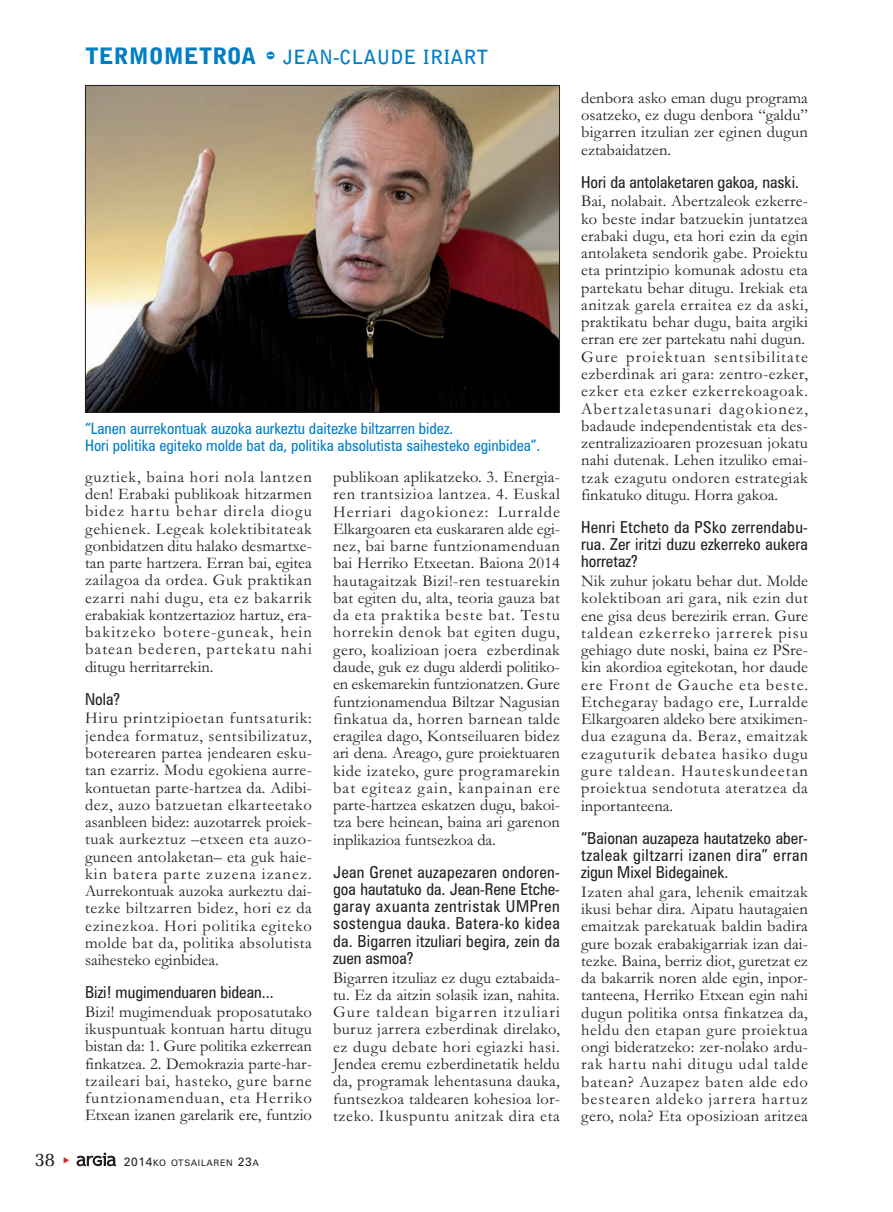
<style>
.page{position:relative;width:893px;height:1212px;background:#fff}
.page>*{position:absolute;margin:0;border:0;box-sizing:border-box;transform-origin:0 0}
.t1{font:700 19.5px "Bell Gothic Std";color:#007ec5}
.t2{font:19.5px "Memoir";color:#231f20}
.t3{font:16.5px/17.2px "Garamond";letter-spacing:.015em;color:#231f20;text-align:justify}
.t4{font:condensed 16.5px/17.2px "Zurich BT";letter-spacing:.01em;color:#231f20;text-align:justify}
.t5{font:condensed 15.75px/17.2px "Zurich BT";color:#007ec5}
.t6{font:9px "Zurich BT";letter-spacing:.075em;color:#231f20}
.s1{font-weight:900;font-size:22.5px}
.s2{font-family:"Bodiac";font-weight:400;font-size:22.5px}
.s3{font-size:12px}
</style>
<div class="page">
<svg style="left:77px;top:1152px;width:39px;height:14px"></svg>
<img style="left:87px;top:87px;width:471px;height:324px">
<div style="left:85px;top:85px;width:475px;height:328px;border:1px solid #231f20"></div>
<p class="t1" style="left:85px;top:46px;width:405px"><span class="s1">TERMOMETROA</span> <span class="s2">-</span> JEAN-CLAUDE IRIART</p>
<p class="t5" style="left:85px;top:421px;width:457px">“Lanen aurrekontuak auzoka aurkeztu daitezke biltzarren bidez.<br>Hori politika egiteko molde bat da, politika absolutista saihesteko eginbidea”.</p>
<p class="t3" style="left:85px;top:470px;width:228px">guztiek, baina hori nola lantzen den! Erabaki publikoak hitzarmen bidez hartu behar direla diogu gehienek. Legeak kolektibitateak gonbidatzen ditu halako desmartxe&shy;tan parte hartzera. Erran bai, egitea zailagoa da ordea. Guk praktikan ezarri nahi dugu, eta ez bakarrik erabakiak kontzertazioz hartuz, era&shy;bakitzeko botere-guneak, hein batean bederen, partekatu nahi ditugu herritarrekin.</p>
<p class="t4" style="left:85px;top:692px;width:36px">Nola?</p>
<p class="t3" style="left:85px;top:711px;width:228px">Hiru printzipioetan funtsaturik: jendea formatuz, sentsibilizatuz, boterearen partea jendearen esku&shy;tan ezarriz. Modu egokiena aurre&shy;kontuetan parte-hartzea da. Adibi&shy;dez, auzo batzuetan elkarteetako asanbleen bidez: auzotarrek proiek&shy;tuak aurkeztuz –etxeen eta auzo&shy;guneen antolaketan– eta guk haie&shy;kin batera parte zuzena izanez.<br>Aurrekontuak auzoka aurkeztu dai&shy;tezke biltzarren bidez, hori ez da ezinezkoa. Hori politika egiteko molde bat da, politika absolutista saihesteko eginbidea.</p>
<p class="t4" style="left:85px;top:985px;width:190px">Bizi! mugimenduaren bidean...</p>
<p class="t3" style="left:85px;top:1005px;width:228px">Bizi! mugimenduak proposatutako ikuspuntuak kontuan hartu ditugu bistan da: 1. Gure politika ezkerrean finkatzea. 2. Demokrazia parte-har&shy;tzaileari bai, hasteko, gure barne funtzionamenduan, eta Herriko Etxean izanen garelarik ere, funtzio</p>
<p class="t2" style="left:35px;top:1147px;width:22px">38</p>
<p class="t6" style="left:124px;top:1160px;width:136px"><span class="s3">2014</span>KO OTSAILAREN <span class="s3">23</span>A</p>
<p class="t3" style="left:333px;top:470px;width:228px">publikoan aplikatzeko. 3. Energia&shy;ren trantsizioa lantzea. 4. Euskal Herriari dagokionez: Lurralde Elkargoaren eta euskararen alde egi&shy;nez, bai barne funtzionamenduan bai Herriko Etxeetan. Baiona 2014 hautagaitzak Bizi!-ren testuarekin bat egiten du, alta, teoria gauza bat da eta praktika beste bat. Testu horrekin denok bat egiten dugu, gero, koalizioan joera ezberdinak daude, guk ez dugu alderdi politiko&shy;en eskemarekin funtzionatzen. Gure funtzionamendua Biltzar Nagusian finkatua da, horren barnean talde eragilea dago, Kontseiluaren bidez ari dena. Areago, gure proiektuaren kide izateko, gure programarekin bat egiteaz gain, kanpainan ere parte-hartzea eskatzen dugu, bakoi&shy;tza bere heinean, baina ari garenon inplikazioa funtsezkoa da.</p>
<p class="t4" style="left:333px;top:865px;width:228px">Jean Grenet auzapezaren ondoren&shy;goa hautatuko da. Jean-Rene Etche&shy;garay axuanta zentristak UMPren sostengua dauka. Batera-ko kidea da. Bigarren itzuliari begira, zein da zuen asmoa?</p>
<p class="t3" style="left:333px;top:971px;width:228px">Bigarren itzuliaz ez dugu eztabaida&shy;tu. Ez da aitzin solasik izan, nahita.<br>Gure taldean bigarren itzuliari buruz jarrera ezberdinak direlako, ez dugu debate hori egiazki hasi.<br>Jendea eremu ezberdinetatik heldu da, programak lehentasuna dauka, funtsezkoa taldearen kohesioa lor&shy;tzeko. Ikuspuntu anitzak dira eta</p>
<p class="t3" style="left:581px;top:91px;width:228px">denbora asko eman dugu programa osatzeko, ez dugu denbora “galdu” bigarren itzulian zer eginen dugun eztabaidatzen.</p>
<p class="t4" style="left:581px;top:175px;width:219px">Hori da antolaketaren gakoa, naski.</p>
<p class="t3" style="left:581px;top:194px;width:228px;text-align:left">Bai, nolabait. Abertzaleok ezkerre&shy;ko beste indar batzuekin juntatzea erabaki dugu, eta hori ezin da egin antolaketa sendorik gabe. Proiektu eta printzipio komunak adostu eta partekatu behar ditugu. Irekiak eta anitzak garela erraitea ez da aski, praktikatu behar dugu, baita argiki erran ere zer partekatu nahi dugun.<br>Gure proiektuan sentsibilitate ezberdinak ari gara: zentro-ezker, ezker eta ezker ezkerrekoagoak.<br>Abertzaletasunari dagokionez, badaude independentistak eta des&shy;zentralizazioaren prozesuan jokatu nahi dutenak. Lehen itzuliko emai&shy;tzak ezagutu ondoren estrategiak finkatuko ditugu. Horra gakoa.</p>
<p class="t4" style="left:581px;top:520px;width:228px">Henri Etcheto da PSko zerrendabu&shy;rua. Zer iritzi duzu ezkerreko aukera horretaz?</p>
<p class="t3" style="left:581px;top:574px;width:228px">Nik zuhur jokatu behar dut. Molde kolektiboan ari gara, nik ezin dut ene gisa deus berezirik erran. Gure taldean ezkerreko jarrerek pisu gehiago dute noski, baina ez PSre&shy;kin akordioa egitekotan, hor daude ere Front de Gauche eta beste.<br>Etchegaray badago ere, Lurralde Elkargoaren aldeko bere atxikimen&shy;dua ezaguna da. Beraz, emaitzak ezaguturik debatea hasiko dugu gure taldean. Hauteskundeetan proiektua sendotuta ateratzea da inportanteena.</p>
<p class="t4" style="left:581px;top:830px;width:228px">“Baionan auzapeza hautatzeko aber&shy;tzaleak giltzarri izanen dira” erran zigun Mixel Bidegainek.</p>
<p class="t3" style="left:581px;top:885px;width:228px">Izaten ahal gara, lehenik emaitzak ikusi behar dira. Aipatu hautagaien emaitzak parekatuak baldin badira gure bozak erabakigarriak izan dai&shy;tezke. Baina, berriz diot, guretzat ez da bakarrik noren alde egin, inpor&shy;tanteena, Herriko Etxean egin nahi dugun politika ontsa finkatzea da, heldu den etapan gure proiektua ongi bideratzeko: zer-nolako ardu&shy;rak hartu nahi ditugu udal talde batean? Auzapez baten alde edo bestearen aldeko jarrera hartuz gero, nola? Eta oposizioan aritzea</p>
</div>
